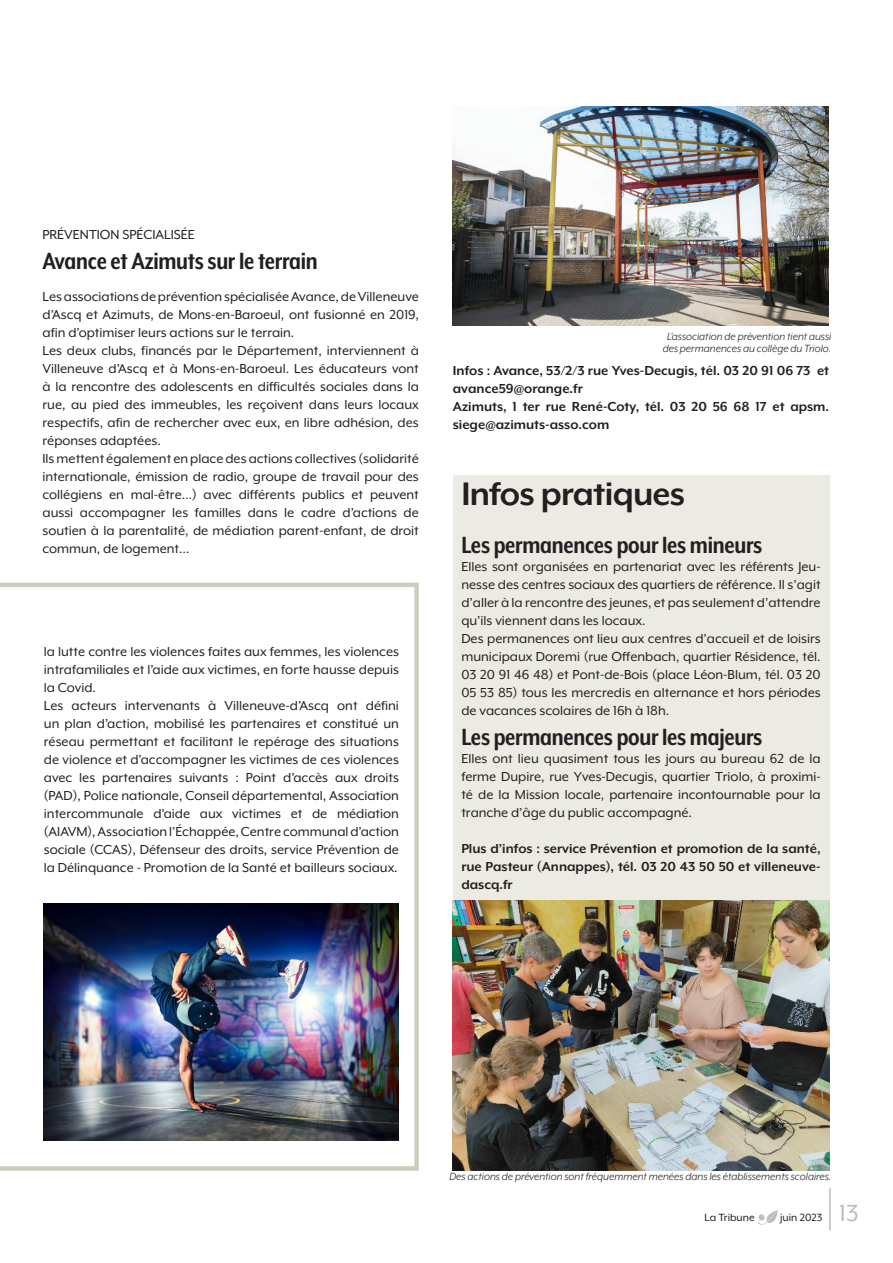
<style>
.page{position:relative;width:893px;height:1263px;background:#fff}
.page>*{position:absolute;margin:0;border:0;box-sizing:border-box;transform-origin:0 0}
.TC_10{font:700 37.5px "Mr Eaves XL Mod OT";letter-spacing:-.02em;color:#231f20}
.TC_10-2{font:700 27px "Mr Eaves XL Mod Nar OT";letter-spacing:-.01em;color:#231f20}
.t1{font:27px "Mr Eaves XL Mod OT";color:#bcbdc0}
.TC_10-3{font:15px/18px "Mr Eaves XL Mod OT";color:#231f20;text-align:justify}
.TC_10-4{font:700 15px/18px "Mr Eaves XL Mod OT";color:#231f20}
.légende{font:italic 12px/12px "Mr Eaves XL Mod OT";color:#231f20;text-align:center}
.t2{font:12px "Mr Eaves XL Mod OT";color:#231f20}
</style>
<div class="page">
<svg style="left:0;top:583px;width:419px;height:588px"></svg>
<hr style="left:829px;top:1188px;width:2px;height:42px;background:#bcbdc0">
<img style="left:758px;top:1210px;width:20px;height:14px">
<img style="left:44px;top:904px;width:355px;height:236px">
<img style="left:452px;top:106px;width:377px;height:220px">
<div style="left:453px;top:475px;width:376px;height:665px;background:#ebebe4"></div>
<img style="left:452px;top:900px;width:378px;height:271px">
<p class="TC_10-3" style="left:43px;top:226px;width:154px">PRÉVENTION SPÉCIALISÉE</p>
<p class="TC_10-2" style="left:43px;top:247px;width:277px">Avance et Azimuts sur le terrain</p>
<p class="TC_10-3" style="left:43px;top:287px;width:378px">Les associations de prévention spécialisée Avance, de Villeneuve d’Ascq et Azimuts, de Mons-en-Baroeul, ont fusionné en 2019, afin d’optimiser leurs actions sur le terrain.</p>
<p class="TC_10-3" style="left:43px;top:341px;width:378px">Les deux clubs, financés par le Département, interviennent à Villeneuve d’Ascq et à Mons-en-Baroeul. Les éducateurs vont à la rencontre des adolescents en difficultés sociales dans la rue, au pied des immeubles, les reçoivent dans leurs locaux respectifs, afin de rechercher avec eux, en libre adhésion, des réponses adaptées.</p>
<p class="TC_10-3" style="left:43px;top:449px;width:378px">Ils mettent également en place des actions collectives (solidarité internationale, émission de radio, groupe de travail pour des collégiens en mal-être…) avec différents publics et peuvent aussi accompagner les familles dans le cadre d’actions de soutien à la parentalité, de médiation parent-enfant, de droit commun, de logement…</p>
<p class="TC_10-3" style="left:44px;top:643px;width:357px">la lutte contre les violences faites aux femmes, les violences intrafamiliales et l’aide aux victimes, en forte hausse depuis la Covid.</p>
<p class="TC_10-3" style="left:44px;top:697px;width:357px">Les acteurs intervenants à Villeneuve-d’Ascq ont défini un plan d’action, mobilisé les partenaires et constitué un réseau permettant et facilitant le repérage des situations de violence et d’accompagner les victimes de ces violences avec les partenaires suivants : Point d’accès aux droits (PAD), Police nationale, Conseil départemental, Association intercommunale d’aide aux victimes et de médiation (AIAVM), Association l’Échappée, Centre communal d’action sociale (CCAS), Défenseur des droits, service Prévention de la Délinquance - Promotion de la Santé et bailleurs sociaux.</p>
<p class="légende" style="left:663px;top:330px;width:170px">L’association de prévention tient aussi des permanences au collège du Triolo.</p>
<p class="TC_10-4" style="left:453px;top:361px;width:378px">Infos : Avance, 53/2/3 rue Yves-Decugis, tél. 03 20 91 06 73 et avance59@orange.fr</p>
<p class="TC_10-4" style="left:453px;top:397px;width:378px">Azimuts, 1 ter rue René-Coty, tél. 03 20 56 68 17 et apsm. siege@azimuts-asso.com</p>
<p class="TC_10" style="left:461px;top:473px;width:225px">Infos pratiques</p>
<p class="TC_10-2" style="left:461px;top:531px;width:302px">Les permanences pour les mineurs</p>
<p class="TC_10-3" style="left:461px;top:558px;width:361px">Elles sont organisées en partenariat avec les référents Jeu&shy;nesse des centres sociaux des quartiers de référence. Il s’agit d’aller à la rencontre des jeunes, et pas seulement d’attendre qu’ils viennent dans les locaux.</p>
<p class="TC_10-3" style="left:461px;top:630px;width:361px">Des permanences ont lieu aux centres d’accueil et de loisirs municipaux Doremi (rue Offenbach, quartier Résidence, tél.<br>03 20 91 46 48) et Pont-de-Bois (place Léon-Blum, tél. 03 20<br>05 53 85) tous les mercredis en alternance et hors périodes de vacances scolaires de 16h à 18h.</p>
<p class="TC_10-2" style="left:461px;top:723px;width:302px">Les permanences pour les majeurs</p>
<p class="TC_10-3" style="left:461px;top:750px;width:361px">Elles ont lieu quasiment tous les jours au bureau 62 de la ferme Dupire, rue Yves-Decugis, quartier Triolo, à proximi&shy;té de la Mission locale, partenaire incontournable pour la tranche d’âge du public accompagné.</p>
<p class="TC_10-4" style="left:461px;top:840px;width:361px;text-align:justify">Plus d’infos : service Prévention et promotion de la santé, rue Pasteur (Annappes), tél. 03 20 43 50 50 et villeneuve&shy;dascq.fr</p>
<p class="légende" style="left:449px;top:1170px;width:383px">Des actions de prévention sont fréquemment menées dans les établissements scolaires.</p>
<p class="t2" style="left:704px;top:1210px;width:52px">La Tribune</p>
<p class="t2" style="left:780px;top:1210px;width:44px">juin 2023</p>
<p class="t1" style="left:839px;top:1198px;width:21px">13</p>
</div>
